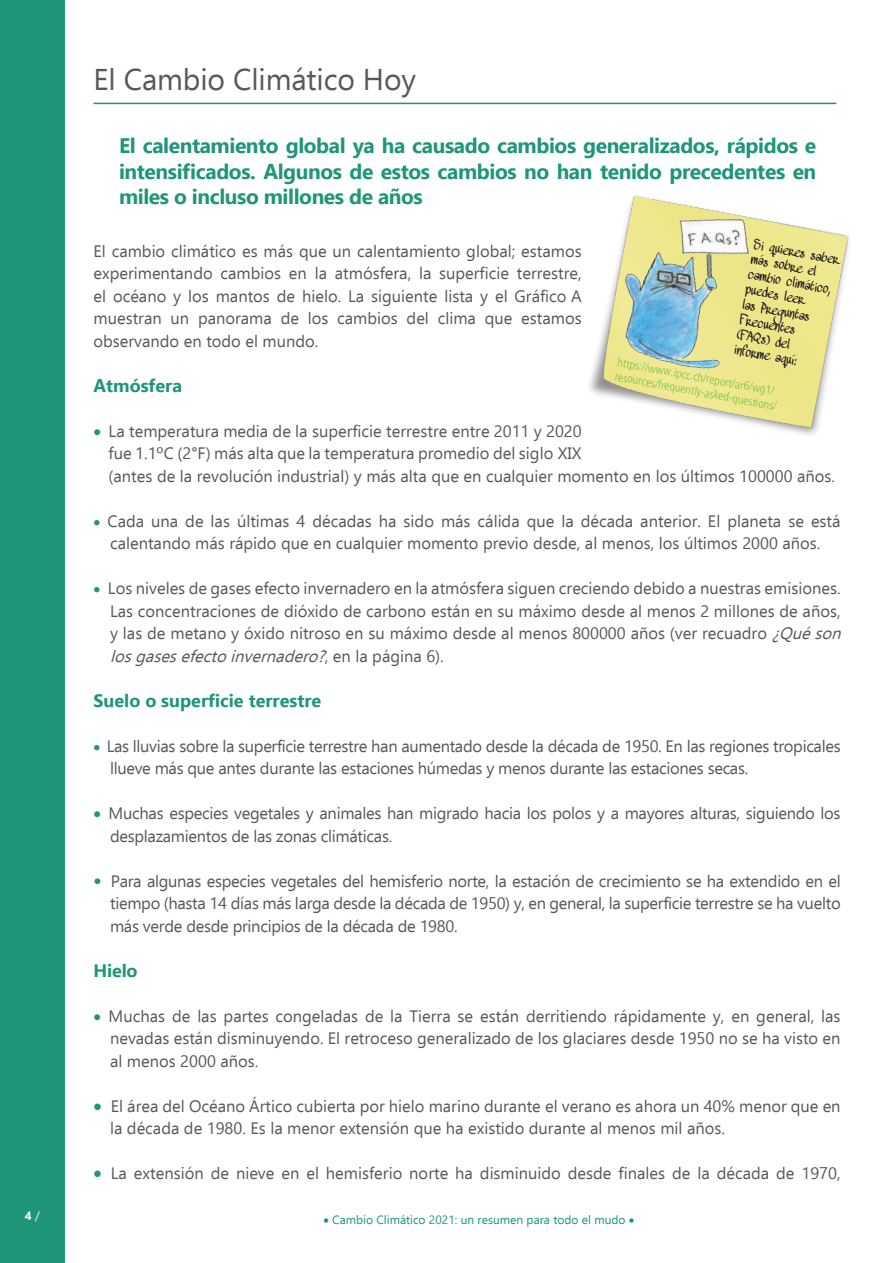
<style>
.page{position:relative;width:893px;height:1263px;background:#fff}
.page>*{position:absolute;margin:0;border:0;box-sizing:border-box;transform-origin:0 0}
.t1{font:30px "Ebrima";letter-spacing:-.005em;color:#57585a}
.t2{font:700 21px/25.2px "Ebrima";letter-spacing:-.02em;color:#1f957a;text-align:justify}
.t3{font:700 18px "Ebrima";color:#1f957a}
.t4{font:16.5px/22.5px "Ebrima";color:#57585a;text-align:justify}
.t5{font:16.5px/22.5px "Ebrima";letter-spacing:-.02em;color:#57585a}
.t6{font:12.75px/15.3px "MAWNS Handwriting";color:#231f20;scale:.9 1}
.t7{font:300 condensed 12px/14.4px "Frutiger LT Pro";color:#7fc241}
.t8{font:12px "Ebrima";color:#1f957a}
.t9{font:700 12px "Ebrima";color:#fff}
.s1{font-weight:400}
.s2{color:#1f957a}
.s3{font-style:italic}
.s4{font-family:"Frutiger LT Pro";font-weight:700;font-stretch:condensed;color:#1f957a}
</style>
<div class="page">
<div style="left:0;top:0;width:65px;height:1263px;background:#1f957a"></div>
<hr style="left:94px;top:103px;width:742px;height:1px;background:#1f957a">
<img style="left:589px;top:195px;width:260px;height:240px">
<img style="left:611px;top:198px;width:147px;height:178px">
<p class="t9" style="left:25px;top:1207px;width:16px">4 <span class="s1">/</span></p>
<h1 class="t1" style="left:94px;top:57px;width:324px">El Cambio Climático Hoy</h1>
<p class="t2" style="left:119px;top:132px;width:699px">El calentamiento global ya ha causado cambios generalizados, rápidos e intensificados. Algunos de estos cambios no han tenido precedentes en miles o incluso millones de años</p>
<p class="t6" style="left:754px;top:236px;width:99px;rotate:10deg">Si quieres saber más sobre el cambio climático, puedes leer<br>las Preguntas<br>Frecuentes (FAQs) del informe aquí:</p>
<p class="t4" style="left:94px;top:239px;width:490px">El cambio climático es más que un calentamiento global; estamos experimentando cambios en la atmósfera, la superficie terrestre, el océano y los mantos de hielo. La siguiente lista y el Gráfico A muestran un panorama de los cambios del clima que estamos observando en todo el mundo.</p>
<p class="t3" style="left:94px;top:371px;width:90px">Atmósfera</p>
<p class="t4" style="left:109px;top:419px;width:728px;text-align:left;text-indent:-15px"><span class="s2">•</span> La temperatura media de la superficie terrestre entre 2011 y 2020<br>fue 1.1ºC (2°F) más alta que la temperatura promedio del siglo XIX<br>(antes de la revolución industrial) y más alta que en cualquier momento en los últimos 100000 años.</p>
<p class="t4" style="left:94px;top:509px;width:749px;text-align:center"><span class="s2">•</span> Cada una de las últimas 4 décadas ha sido más cálida que la década anterior. El planeta se está calentando más rápido que en cualquier momento previo desde, al menos, los últimos 2000 años.</p>
<p class="t4" style="left:110px;top:576px;width:738px;text-align:left;text-indent:-16px"><span class="s2">•</span> Los niveles de gases efecto invernadero en la atmósfera siguen creciendo debido a nuestras emisiones.<br>Las concentraciones de dióxido de carbono están en su máximo desde al menos 2 millones de años, y las de metano y óxido nitroso en su máximo desde al menos 800000 años (ver recuadro <span class="s3">¿Quéson losgasesefectoinvernadero?</span>, e n l a p á g i n a 6 ) .</p>
<p class="t3" style="left:94px;top:686px;width:229px">Suelo o superficie terrestre</p>
<p class="t5" style="left:110px;top:734px;width:732px;text-indent:-16px"><span class="s2">•</span> Las lluvias sobre la superficie terrestre han aumentado desde la década de 1950. En las regiones tropicales llueve más que antes durante las estaciones húmedas y menos durante las estaciones secas.</p>
<p class="t5" style="left:110px;top:801px;width:732px;text-indent:-16px"><span class="s2">•</span> Muchas especies vegetales y animales han migrado hacia los polos y a mayores alturas, siguiendo los desplazamientos de las zonas climáticas.</p>
<p class="t4" style="left:110px;top:869px;width:732px;text-indent:-16px"><span class="s4">•</span> Para algunas especies vegetales del hemisferio norte, la estación de crecimiento se ha extendido en el tiempo (hasta 14 días más larga desde la década de 1950) y, en general, la superficie terrestre se ha vuelto más verde desde principios de la década de 1980.</p>
<p class="t3" style="left:94px;top:956px;width:46px">Hielo</p>
<p class="t4" style="left:110px;top:1004px;width:732px;text-indent:-16px"><span class="s2">•</span> Muchas de las partes congeladas de la Tierra se están derritiendo rápidamente y, en general, las nevadas están disminuyendo. El retroceso generalizado de los glaciares desde 1950 no se ha visto en al menos 2000 años.</p>
<p class="t4" style="left:110px;top:1094px;width:732px;text-indent:-17px"><span class="s2">•</span> El área del Océano Ártico cubierta por hielo marino durante el verano es ahora un 40% menor que en la década de 1980. Es la menor extensión que ha existido durante al menos mil años.</p>
<p class="t4" style="left:94px;top:1161px;width:748px"><span class="s2">•</span> La extensión de nieve en el hemisferio norte ha disminuido desde finales de la década de 1970,</p>
<p class="t7" style="left:619px;top:354px;width:166px;rotate:11deg">https://www.ipcc.ch/report/ar6/wg1/ resources/frequently-asked-questions/</p>
<p class="t8" style="left:323px;top:1211px;width:312px">• Cambio Climático 2021: un resumen para todo el mudo •</p>
</div>
